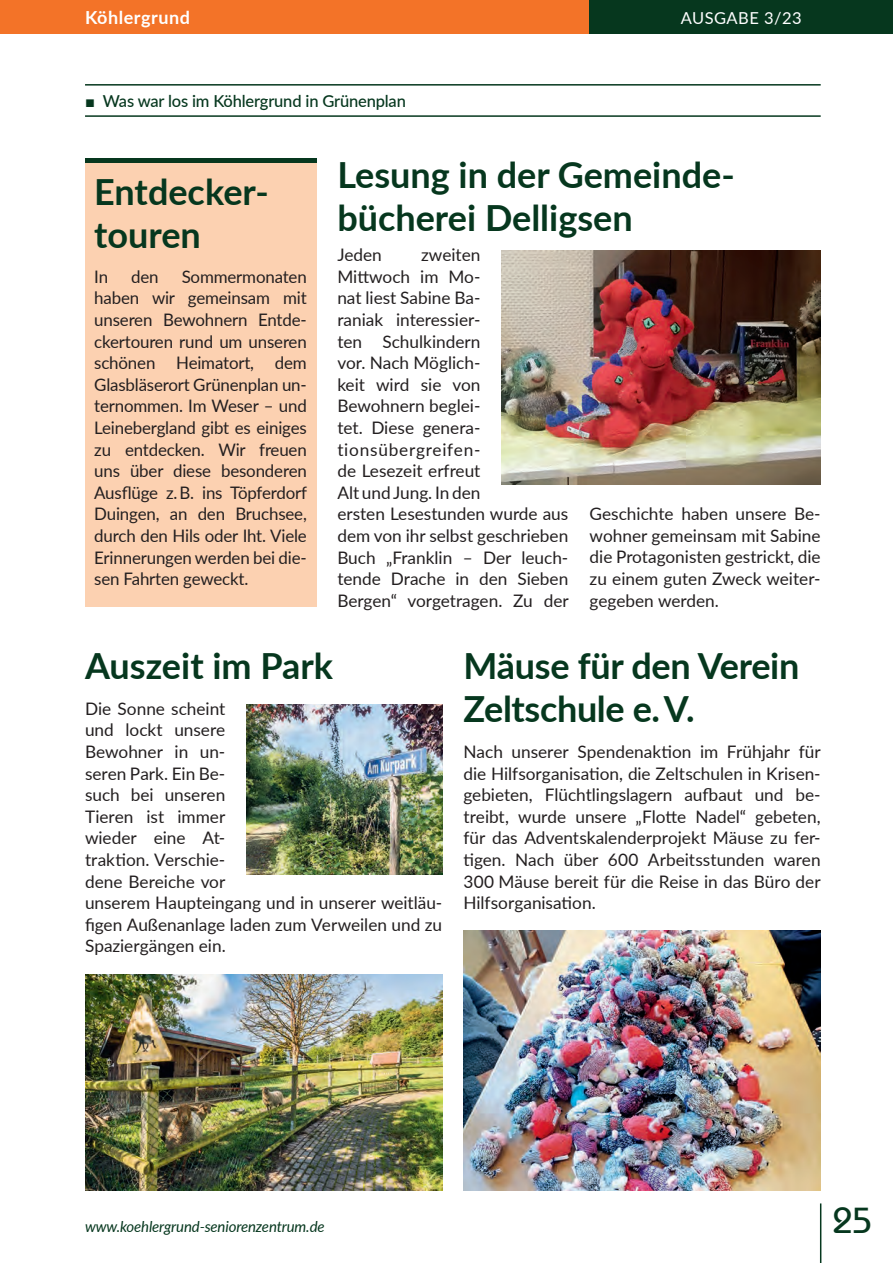
<style>
.page{position:relative;width:893px;height:1263px;background:#fff}
.page>*{position:absolute;margin:0;border:0;box-sizing:border-box;transform-origin:0 0}
.t1{font:700 36px/43.2px "Lato";color:#06371e}
.t2{font:500 36px "Bauhaus IT Cby BT";color:#06371e}
.t3{font:700 18px "Lato";letter-spacing:.03em;color:#fff}
.t4{font:17.25px/21.6px "Lato";color:#231f20;text-align:justify}
.t5{font:500 16.5px "Lato";letter-spacing:-.01em;color:#06371e}
.t6{font:16.5px "Lato";letter-spacing:.03em;color:#fff}
.t7{font:italic 15px "Lato";letter-spacing:-.01em;color:#06371e}
.s1{font-family:"Arial";font-weight:400}
</style>
<div class="page">
<hr style="left:820px;top:1203px;width:1px;height:60px;background:#06371e">
<div style="left:0;top:0;width:893px;height:34px;background:#f37328"></div>
<div style="left:590px;top:0;width:303px;height:34px;background:#06371e"></div>
<div style="left:85px;top:159px;width:231px;height:448px;background:#fcd1b1"></div>
<hr style="left:85px;top:159px;width:231px;height:4px;background:#06371e">
<hr style="left:85px;top:84px;width:736px;height:2px;background:#06371e">
<hr style="left:85px;top:115px;width:736px;height:2px;background:#06371e">
<img style="left:502px;top:251px;width:319px;height:234px">
<img style="left:463px;top:931px;width:358px;height:259px">
<img style="left:247px;top:705px;width:195px;height:170px">
<img style="left:85px;top:974px;width:357px;height:216px">
<p class="t3" style="left:85px;top:4px;width:106px">Köhlergrund</p>
<p class="t5" style="left:85px;top:89px;width:322px"><span class="s1">■</span> Was war los im Köhlergrund in Grünenplan</p>
<p class="t6" style="left:681px;top:6px;width:123px">AUSGABE 3/23</p>
<h1 class="t1" style="left:94px;top:168px;width:176px">Entdecker&shy;touren</h1>
<p class="t4" style="left:94px;top:265px;width:15px">In</p>
<p class="t4" style="left:131px;top:265px;width:29px">den</p>
<p class="t4" style="left:94px;top:265px;width:214px;text-indent:87px">Sommermonaten haben wir gemeinsam mit unseren Bewohnern Entde&shy;ckertouren rund um unseren schönen Heimatort, dem Glasbläserort Grünenplan un&shy;ternommen. Im Weser – und Leinebergland gibt es einiges zu entdecken. Wir freuen uns über diese besonderen Ausflüge z. B. ins Töpferdorf Duingen, an den Bruchsee, durch den Hils oder Iht. Viele Erinnerungen werden bei die&shy;sen Fahrten geweckt.</p>
<h1 class="t1" style="left:337px;top:151px;width:395px">Lesung in der Gemeinde&shy;bücherei Delligsen</h1>
<p class="t4" style="left:337px;top:243px;width:46px">Jeden</p>
<p class="t4" style="left:337px;top:243px;width:233px;text-align:left;text-indent:84px">zweiten<br>Mittwoch im Mo-<br>nat liest Sabine Ba-<br>raniak interessier-<br>ten Schulkindern<br>vor. Nach Möglich-<br>keit wird sie von<br>Bewohnern beglei-<br>tet. Diese genera&shy;tionsübergreifen-<br>de Lesezeit erfreut<br>Alt und Jung. In den<br>ersten Lesestunden wurde aus dem von ihr selbst geschrieben<br>Buch „Franklin – Der leuch&shy;tende Drache in den Sieben<br>Bergen“ vorgetragen. Zu der</p>
<p class="t4" style="left:590px;top:502px;width:233px">Geschichte haben unsere Be&shy;wohner gemeinsam mit Sabine die Protagonisten gestrickt, die zu einem guten Zweck weiter&shy;gegeben werden.</p>
<h1 class="t1" style="left:85px;top:643px;width:250px">Auszeit im Park</h1>
<p class="t4" style="left:85px;top:697px;width:359px;text-align:left">Die Sonne scheint<br>und lockt unsere<br>Bewohner in un-<br>seren Park. Ein Be-<br>such bei unseren<br>Tieren ist immer<br>wieder eine At-<br>traktion. Verschie-<br>dene Bereiche vor<br>unserem Haupteingang und in unserer weitläu&shy;figen Außenanlage laden zum Verweilen und zu<br>Spaziergängen ein.</p>
<h1 class="t1" style="left:463px;top:643px;width:337px">Mäuse für den Verein<br>Zeltschule e. V.</h1>
<p class="t4" style="left:463px;top:740px;width:359px">Nach unserer Spendenaktion im Frühjahr für die Hilfsorganisation, die Zeltschulen in Krisen&shy;gebieten, Flüchtlingslagern aufbaut und be&shy;treibt, wurde unsere „Flotte Nadel“ gebeten, für das Adventskalenderprojekt Mäuse zu fer&shy;tigen. Nach über 600 Arbeitsstunden waren 300 Mäuse bereit für die Reise in das Büro der Hilfsorganisation.</p>
<p class="t7" style="left:85px;top:1215px;width:241px">www.koehlergrund-seniorenzentrum.de</p>
<h1 class="t2" style="left:832px;top:1198px;width:41px">25</h1>
</div>
